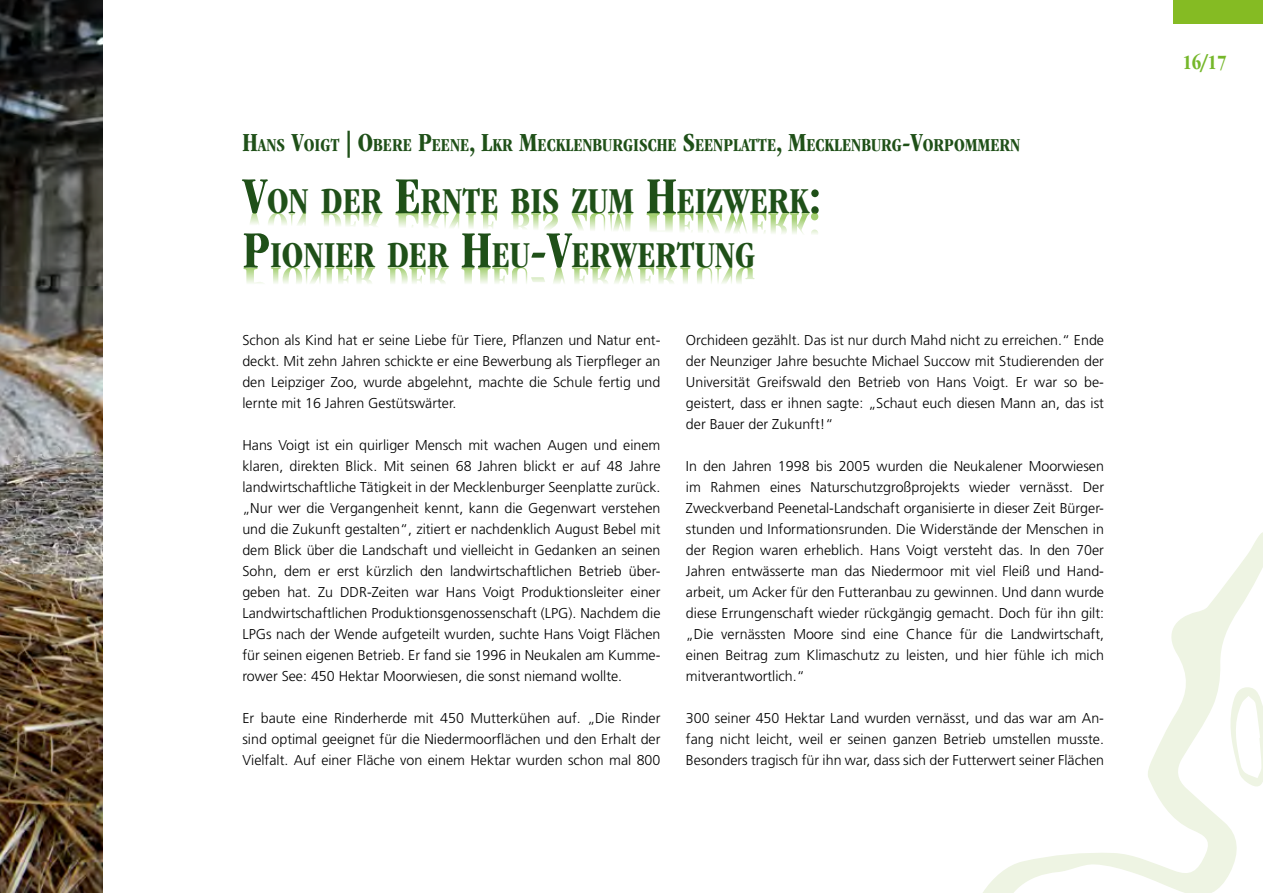
<style>
.page{position:relative;width:1263px;height:893px;background:#fff}
.page>*{position:absolute;margin:0;border:0;box-sizing:border-box;transform-origin:0 0}
.t1{font:700 condensed 37.8px/54px "ITC Garamond Std";color:#1f5018}
.t2{font:700 condensed 21px "ITC Garamond Std";color:#75b72a}
.Kapitel-Titel_ohne_I{font:700 condensed 18.9px "ITC Garamond Std";color:#1f5018}
.LT_2-Sp{font:300 14.25px/21px "Frutiger LT Std";color:#000;text-align:justify}
.s1{font-size:27px}
.s2{font-size:54px}
</style>
<div class="page">
<div style="left:1174px;top:0;width:89px;height:23px;background:#85bb23"></div>
<svg style="left:243px;top:267px;width:511px;height:17px"></svg>
<img style="left:0;top:0;width:102px;height:893px">
<svg style="left:983px;top:532px;width:280px;height:361px"></svg>
<svg style="left:1227px;top:687px;width:36px;height:102px"></svg>
<svg style="left:250px;top:213px;width:568px;height:21px"></svg>
<h2 class="Kapitel-Titel_ohne_I" style="left:242px;top:134px;width:779px"><span class="s1">H</span>ANS <span class="s1">V</span>OIGT <span class="s1">| O</span>BERE <span class="s1">P</span>EENE<span class="s1">, L</span>KR <span class="s1">M</span>ECKLENBURGISCHE <span class="s1">S</span>EENPLATTE<span class="s1">, M</span>ECKLENBURG<span class="s1">-V</span>ORPOMMERN</h2>
<h1 class="t1" style="left:242px;top:175px;width:580px"><span class="s2">V</span>ON DER <span class="s2">E</span>RNTE BIS ZUM <span class="s2">H</span>EIZWERK<span class="s2">:<br>P</span>IONIER DER <span class="s2">H</span>EU<span class="s2">-V</span>ERWERTUNG</h1>
<p class="LT_2-Sp" style="left:242px;top:330px;width:420px">Schon als Kind hat er seine Liebe für Tiere, Pflanzen und Natur ent&shy;deckt. Mit zehn Jahren schickte er eine Bewerbung als Tierpfleger an den Leipziger Zoo, wurde abgelehnt, machte die Schule fertig und lernte mit 16 Jahren Gestütswärter.</p>
<p class="LT_2-Sp" style="left:242px;top:435px;width:420px">Hans Voigt ist ein quirliger Mensch mit wachen Augen und einem klaren, direkten Blick. Mit seinen 68 Jahren blickt er auf 48 Jahre landwirtschaftliche Tätigkeit in der Mecklenburger Seenplatte zurück. „Nur wer die Vergangenheit kennt, kann die Gegenwart verstehen und die Zukunft gestalten“, zitiert er nachdenklich August Bebel mit dem Blick über die Landschaft und vielleicht in Gedanken an seinen Sohn, dem er erst kürzlich den landwirtschaftlichen Betrieb über&shy;geben hat. Zu DDR-Zeiten war Hans Voigt Produktionsleiter einer Landwirtschaftlichen Produktionsgenossenschaft (LPG). Nachdem die LPGs nach der Wende aufgeteilt wurden, suchte Hans Voigt Flächen für seinen eigenen Betrieb. Er fand sie 1996 in Neukalen am Kumme&shy;rower See: 450 Hektar Moorwiesen, die sonst niemand wollte.</p>
<p class="LT_2-Sp" style="left:242px;top:708px;width:420px">Er baute eine Rinderherde mit 450 Mutterkühen auf. „Die Rinder sind optimal geeignet für die Niedermoorflächen und den Erhalt der Vielfalt. Auf einer Fläche von einem Hektar wurden schon mal 800</p>
<p class="LT_2-Sp" style="left:686px;top:330px;width:420px">Orchideen gezählt. Das ist nur durch Mahd nicht zu erreichen.“ Ende der Neunziger Jahre besuchte Michael Succow mit Studierenden der Universität Greifswald den Betrieb von Hans Voigt. Er war so be&shy;geistert, dass er ihnen sagte: „Schaut euch diesen Mann an, das ist der Bauer der Zukunft!“</p>
<p class="LT_2-Sp" style="left:686px;top:456px;width:420px">In den Jahren 1998 bis 2005 wurden die Neukalener Moorwiesen im Rahmen eines Naturschutzgroßprojekts wieder vernässt. Der Zweckverband Peenetal-Landschaft organisierte in dieser Zeit Bürger&shy;stunden und Informationsrunden. Die Widerstände der Menschen in der Region waren erheblich. Hans Voigt versteht das. In den 70er Jahren entwässerte man das Niedermoor mit viel Fleiß und Hand&shy;arbeit, um Acker für den Futteranbau zu gewinnen. Und dann wurde diese Errungenschaft wieder rückgängig gemacht. Doch für ihn gilt: „Die vernässten Moore sind eine Chance für die Landwirtschaft, einen Beitrag zum Klimaschutz zu leisten, und hier fühle ich mich mitverantwortlich.“</p>
<p class="LT_2-Sp" style="left:686px;top:708px;width:420px">300 seiner 450 Hektar Land wurden vernässt, und das war am An&shy;fang nicht leicht, weil er seinen ganzen Betrieb umstellen musste.<br>Besonders tragisch für ihn war, dass sich der Futterwert seiner Flächen</p>
<h2 class="t2" style="left:1182px;top:51px;width:46px">16/17</h2>
</div>
